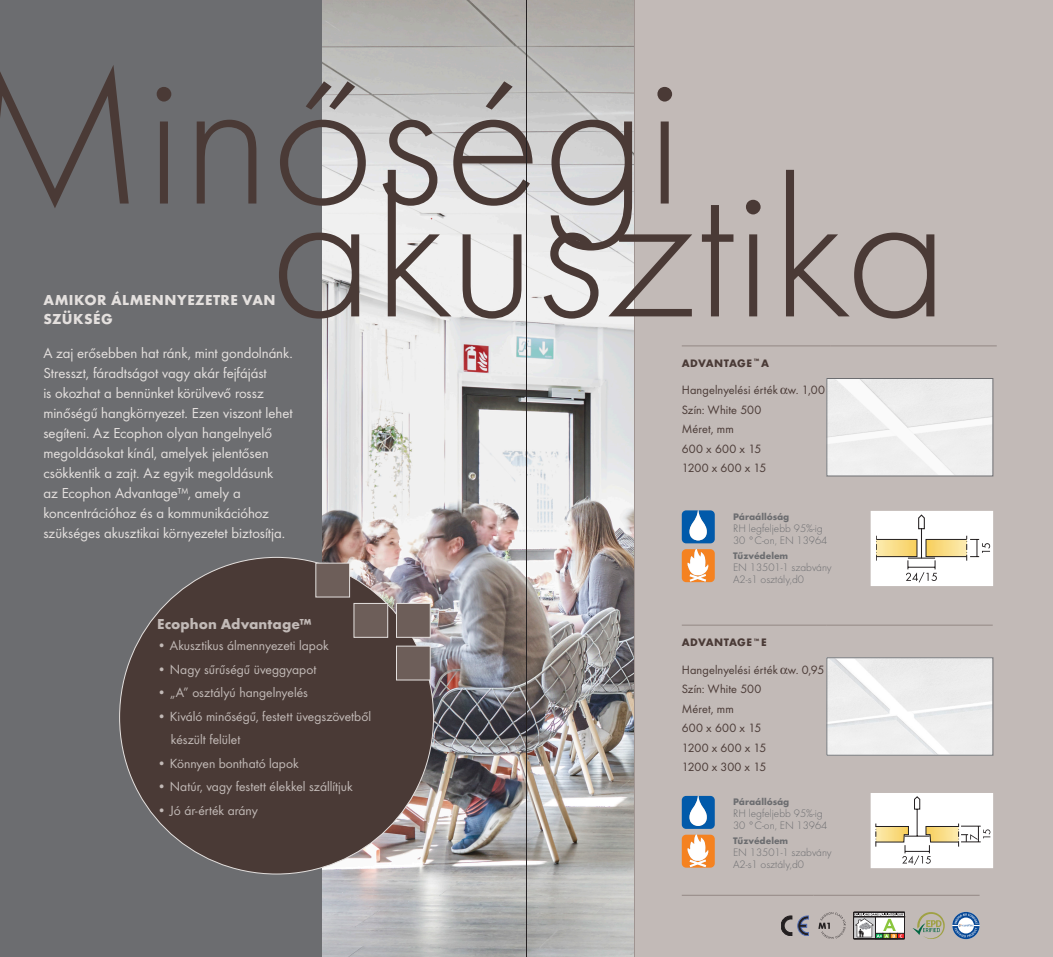
<style>
.page{position:relative;width:1053px;height:957px;background:#fff}
.page>*{position:absolute;margin:0;border:0;box-sizing:border-box;transform-origin:0 0}
.Big_headline{font:300 201px "Futura";color:#4a3a36}
.Body_copy_Noto{font:15px/20px "Futura Boo";letter-spacing:-.005em;color:#e4e0de}
.Sub_headline_12pt{font:700 15px "Futura";letter-spacing:.03em;color:#e4e0de}
.Body_copy_Futura{font:700 15px "Futura";letter-spacing:.005em;color:#c2bab7}
.Body_copy_Futura-2{font:13.75px "Futura Boo";color:#c2bab7}
.Info_10pt{font:12.5px "Futura Boo";letter-spacing:.01em;color:#4a3a36}
.Body_copy_Futura-3{font:12.5px "Futura Boo";letter-spacing:-.005em;color:#4a3a36}
.t1{font:300 11.25px/12px "Futura";color:#6c6d70}
.Sub_headline_9pt{font:700 11.25px "Futura";letter-spacing:.025em;color:#4a3a36}
.t2{font:700 9.88px "Futura";color:#6c6d70}
.Sub_headline_9pt-2{font:700 6.5px "Futura";color:#4a3a36}
</style>
<div class="page">
<div style="left:633px;top:0;width:419px;height:957px;background:#c2bab7"></div>
<img style="left:322px;top:0;width:311px;height:957px">
<div style="left:0;top:0;width:322px;height:957px;background:#6c6d70"></div>
<div style="left:120px;top:557px;width:313px;height:317px;background:#4a3a36;border-radius:50%"></div>
<div style="left:315px;top:563px;width:35px;height:34px;background:#6d5e59;border:1px solid #e4e0de"></div>
<div style="left:396px;top:645px;width:34px;height:35px;background:#6d5e59;border:1px solid #e4e0de"></div>
<div style="left:353px;top:603px;width:35px;height:35px;background:#6d5e59;border:1px solid #e4e0de"></div>
<div style="left:396px;top:603px;width:34px;height:35px;background:#6d5e59;border:1px solid #e4e0de"></div>
<svg style="left:681px;top:510px;width:33px;height:33px"></svg>
<svg style="left:689px;top:510px;width:17px;height:30px"></svg>
<svg style="left:681px;top:549px;width:33px;height:33px"></svg>
<svg style="left:952px;top:912px;width:27px;height:27px"></svg>
<svg style="left:853px;top:912px;width:51px;height:27px"></svg>
<svg style="left:797px;top:916px;width:11px;height:19px"></svg>
<svg style="left:781px;top:916px;width:10px;height:19px"></svg>
<svg style="left:912px;top:912px;width:32px;height:27px"></svg>
<svg style="left:818px;top:912px;width:27px;height:27px"></svg>
<hr style="left:681px;top:345px;width:149px;height:1px;background:#938884">
<hr style="left:830px;top:345px;width:166px;height:1px;background:#938884">
<hr style="left:681px;top:625px;width:145px;height:1px;background:#938884">
<hr style="left:826px;top:625px;width:166px;height:1px;background:#938884">
<svg style="left:828px;top:380px;width:162px;height:94px"></svg>
<div style="left:826px;top:378px;width:166px;height:98px;border:1px solid #6c6d70"></div>
<svg style="left:828px;top:659px;width:162px;height:94px"></svg>
<div style="left:826px;top:657px;width:166px;height:98px;border:1px solid #6c6d70"></div>
<svg style="left:681px;top:796px;width:33px;height:71px"></svg>
<hr style="left:681px;top:895px;width:132px;height:1px;background:#938884">
<hr style="left:813px;top:895px;width:166px;height:1px;background:#938884">
<svg style="left:871px;top:511px;width:121px;height:74px"></svg>
<div style="left:875px;top:539px;width:42px;height:18px;border:1px solid #231f20"></div>
<div style="left:925px;top:539px;width:41px;height:18px;border:1px solid #231f20"></div>
<svg style="left:875px;top:539px;width:1px;height:18px"></svg>
<svg style="left:905px;top:514px;width:31px;height:68px"></svg>
<svg style="left:966px;top:536px;width:24px;height:24px"></svg>
<div style="left:871px;top:793px;width:121px;height:74px;background:#fff"></div>
<svg style="left:875px;top:796px;width:115px;height:69px"></svg>
<div style="left:870px;top:793px;width:122px;height:75px;border:1px solid #fff"></div>
<hr style="left:526px;top:0;width:1px;height:957px;background:#231f20">
<p class="Big_headline" style="left:-35px;top:23px;width:719px">Minőségi</p>
<p class="Big_headline" style="left:270px;top:136px;width:680px">akusztika</p>
<p class="Sub_headline_12pt" style="left:43px;top:291px;width:233px">AMIKOR ÁLMENNYEZETRE VAN</p>
<p class="Sub_headline_12pt" style="left:43px;top:309px;width:71px">SZÜKSÉG</p>
<p class="Body_copy_Noto" style="left:43px;top:343px;width:251px">A zaj erősebben hat ránk, mint gondolnánk.<br>Stresszt, fáradtságot vagy akár fejfájást<br>is okozhat a bennünket körülvevő rossz minőségű hangkörnyezet. Ezen viszont lehet segíteni. Az Ecophon olyan hangelnyelő megoldásokat kínál, amelyek jelentősen csökkentik a zajt. Az egyik megoldásunk<br>az Ecophon Advantage™, amely a koncentrációhoz és a kommunikációhoz szükséges akusztikai környezetet biztosítja.</p>
<p class="Sub_headline_9pt-2" style="left:754px;top:357px;width:7px">™</p>
<p class="Sub_headline_9pt" style="left:681px;top:356px;width:72px">ADVANTAGE</p>
<p class="Info_10pt" style="left:681px;top:383px;width:145px">Hangelnyelési érték αw. 1,00</p>
<p class="Info_10pt" style="left:681px;top:402px;width:81px">Szín: White 500</p>
<p class="Info_10pt" style="left:681px;top:422px;width:53px">Méret, mm</p>
<p class="Info_10pt" style="left:681px;top:441px;width:81px">600 x 600 x 15</p>
<p class="Body_copy_Futura-3" style="left:681px;top:461px;width:86px">1200 x 600 x 15</p>
<p class="Sub_headline_9pt" style="left:761px;top:356px;width:9px">A</p>
<p class="t2" style="left:733px;top:510px;width:58px">Páraállóság</p>
<p class="t1" style="left:733px;top:522px;width:96px">RH legfeljebb 95%-ig<br>30 C° -on, EN 13964</p>
<p class="t2" style="left:733px;top:549px;width:57px">Tűzvédelem</p>
<p class="t1" style="left:733px;top:561px;width:100px">EN 13501-1 szabvány</p>
<p class="t1" style="left:733px;top:573px;width:72px">A2- 1s osztály 0d ,</p>
<p class="Body_copy_Futura" style="left:157px;top:614px;width:156px">Ecophon AdvantageTM</p>
<p class="Body_copy_Futura-2" style="left:157px;top:637px;width:173px">• Akusztikus álmennyezeti lapok</p>
<p class="Body_copy_Futura-2" style="left:157px;top:661px;width:161px">• Nagy sűrűségű üveggyapot</p>
<p class="Body_copy_Futura-2" style="left:157px;top:684px;width:152px">• „A” osztályú hangelnyelés</p>
<p class="Body_copy_Futura-2" style="left:157px;top:708px;width:215px">• Kiváló minőségű, festett üvegszövetből</p>
<p class="Body_copy_Futura-2" style="left:171px;top:731px;width:71px">készült felület</p>
<p class="Body_copy_Futura-2" style="left:157px;top:755px;width:143px">• Könnyen bontható lapok</p>
<p class="Body_copy_Futura-2" style="left:157px;top:778px;width:197px">• Natúr, vagy festett élekkel szállítjuk</p>
<p class="Body_copy_Futura-2" style="left:157px;top:802px;width:102px">• Jó ár-érték arány</p>
<p class="Sub_headline_9pt-2" style="left:754px;top:636px;width:7px">™</p>
<p class="Sub_headline_9pt" style="left:681px;top:636px;width:72px">ADVANTAGE</p>
<p class="Info_10pt" style="left:681px;top:662px;width:144px">Hangelnyelési érték αw. 0,95</p>
<p class="Info_10pt" style="left:681px;top:681px;width:81px">Szín: White 500</p>
<p class="Info_10pt" style="left:681px;top:701px;width:53px">Méret, mm</p>
<p class="Info_10pt" style="left:681px;top:720px;width:81px">600 x 600 x 15</p>
<p class="Body_copy_Futura-3" style="left:681px;top:740px;width:86px">1200 x 600 x 15</p>
<p class="Body_copy_Futura-3" style="left:681px;top:759px;width:86px">1200 x 300 x 15</p>
<p class="t2" style="left:733px;top:796px;width:58px">Páraállóság</p>
<p class="t1" style="left:733px;top:808px;width:96px">RH legfeljebb 95%-ig<br>30 C° -on, EN 13964</p>
<p class="t2" style="left:733px;top:834px;width:57px">Tűzvédelem</p>
<p class="t1" style="left:733px;top:846px;width:100px">EN 13501-1 szabvány</p>
<p class="t1" style="left:733px;top:859px;width:72px">A2- 1s osztály 0d ,</p>
<p class="Sub_headline_9pt" style="left:761px;top:636px;width:7px">E</p>
</div>
